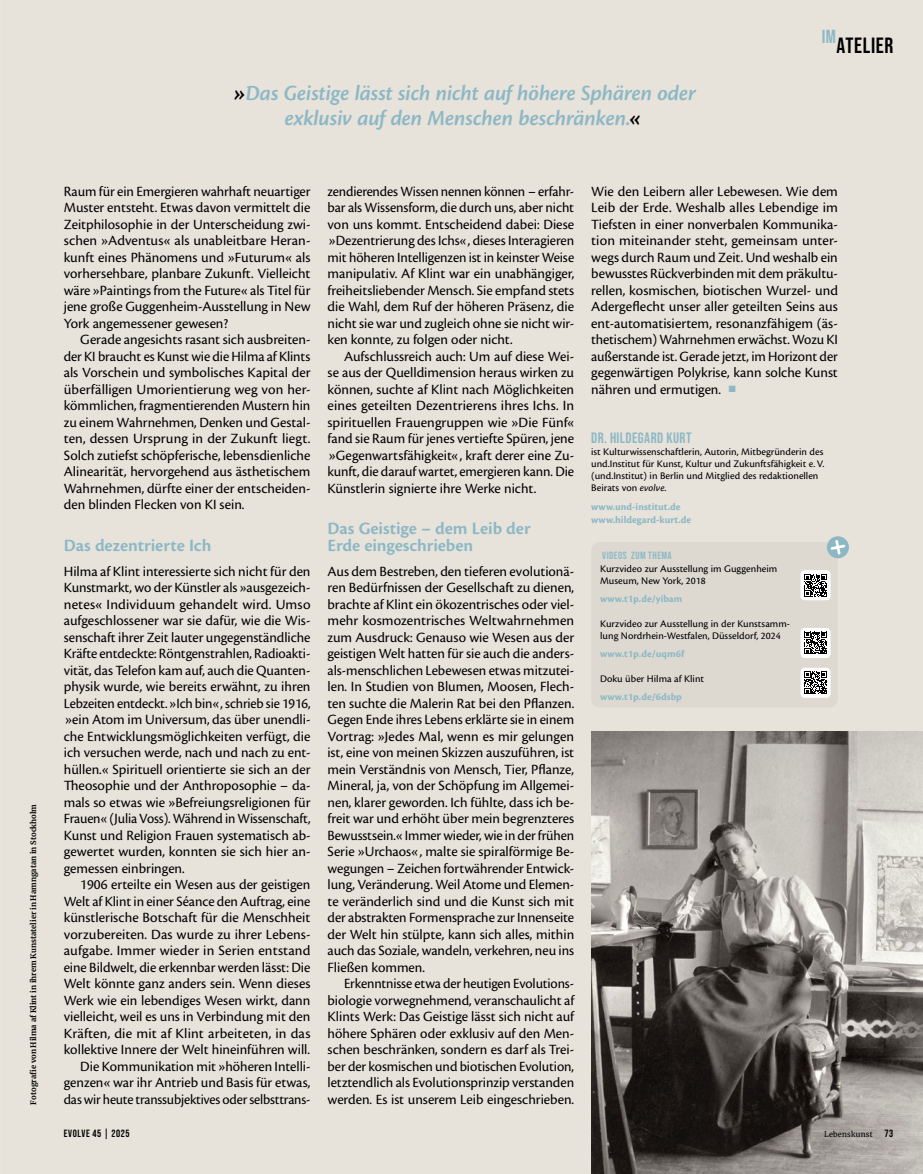
<style>
.page{position:relative;width:923px;height:1174px;background:#e7e2da}
.page>*{position:absolute;margin:0;border:0;box-sizing:border-box;transform-origin:0 0}
.t1{font:22.5px/24.8px "Cronos Pro Semibold Subh It";letter-spacing:-.005em;color:#8cb8c5;text-align:center}
.t2{font:22.05px "Bebas Neue";letter-spacing:.025em;color:#000}
.t3{font:18px/16.5px "Cronos Pro Semibold Capt";letter-spacing:-.005em;color:#8cb8c5}
.t4{font:15px "Bebas Neue";letter-spacing:.03em;color:#8cb8c5}
.t5{font:14.7px/16.5px "Cronos Pro";color:#000;text-align:justify}
.t6{font:10.5px/12px "Cronos Pro Capt";color:#000}
.t7{font:700 10.5px/12.9px "Cronos Pro";letter-spacing:.005em;color:#8cb8c5}
.t8{font:10.5px "Bebas Neue";letter-spacing:.06em;color:#000}
.t9{font:10.5px "Bebas Neue";letter-spacing:.04em;color:#8cb8c5}
.t10{font:700 7.5px "Merriweather";color:#000}
.t11{font:7.5px "Merriweather";letter-spacing:.03em;color:#000}
.s1{color:#000}
.s2{font-family:"Source Serif Variable";font-size:10.5px;color:#8cb8c5}
.s3{font-family:"Cronos Pro Capt It"}
</style>
<div class="page">
<img style="left:591px;top:732px;width:332px;height:442px">
<div style="left:591px;top:542px;width:247px;height:165px;background:#ddd9d1;border-radius:9px"></div>
<svg style="left:827px;top:536px;width:22px;height:22px"></svg>
<div style="left:827px;top:536px;width:21px;height:22px;background:#8cb8c5;border-radius:50%"></div>
<svg style="left:828px;top:538px;width:19px;height:18px"></svg>
<div style="left:800px;top:570px;width:30px;height:30px;background:#fff;border-radius:4px"></div>
<svg style="left:804px;top:574px;width:23px;height:22px"></svg>
<div style="left:800px;top:628px;width:30px;height:30px;background:#fff;border-radius:4px"></div>
<svg style="left:804px;top:631px;width:23px;height:23px"></svg>
<div style="left:800px;top:667px;width:30px;height:31px;background:#fff;border-radius:4px"></div>
<svg style="left:804px;top:671px;width:23px;height:23px"></svg>
<p class="t10" style="left:28px;top:1104px;width:302px;rotate:-90deg">Fotografie von Hilma af Klint in ihrem Kunstatelier in Hamngatan in Stockholm</p>
<h1 class="t1" style="left:232px;top:81px;width:466px"><span class="s1">»</span>Das Geistige lässt sich nicht auf höhere Sphären oder exklusiv auf den Menschen beschränken.<span class="s1">«</span></h1>
<h2 class="t2" style="left:821px;top:32px;width:73px"><sup>IM</sup>ATELIER</h2>
<p class="t5" style="left:64px;top:183px;width:248px">Raum für ein Emergieren wahrhaft neuartiger Muster entsteht. Etwas davon vermittelt die Zeitphilosophie in der Unterscheidung zwi&shy;schen »Adventus« als unableitbare Heran&shy;kunft eines Phänomens und »Futurum« als vorhersehbare, planbare Zukunft. Vielleicht wäre »Paintings from the Future« als Titel für jene große Guggenheim-Ausstellung in New York angemessener gewesen?</p>
<p class="t5" style="left:64px;top:332px;width:248px;text-indent:16px">Gerade angesichts rasant sich ausbreiten&shy;der KI braucht es Kunst wie die Hilma af Klints als Vorschein und symbolisches Kapital der überfälligen Umorientierung weg von her&shy;kömmlichen, fragmentierenden Mustern hin zu einem Wahrnehmen, Denken und Gestal&shy;ten, dessen Ursprung in der Zukunft liegt.<br>Solch zutiefst schöpferische, lebensdienliche Alinearität, hervorgehend aus ästhetischem Wahrnehmen, dürfte einer der entscheiden&shy;den blinden Flecken von KI sein.</p>
<p class="t3" style="left:64px;top:537px;width:149px">Das dezentrierte Ich</p>
<p class="t5" style="left:64px;top:563px;width:248px">Hilma af Klint interessierte sich nicht für den Kunstmarkt, wo der Künstler als »ausgezeich&shy;netes« Individuum gehandelt wird. Umso aufgeschlossener war sie dafür, wie die Wis&shy;senschaft ihrer Zeit lauter ungegenständliche Kräfte entdeckte: Röntgenstrahlen, Radioakti&shy;vität, das Telefon kam auf, auch die Quanten&shy;physik wurde, wie bereits erwähnt, zu ihren Lebzeiten entdeckt. »Ich bin«, schrieb sie 1916, »ein Atom im Universum, das über unendli&shy;che Entwicklungsmöglichkeiten verfügt, die ich versuchen werde, nach und nach zu ent&shy;hüllen.« Spirituell orientierte sie sich an der Theosophie und der Anthroposophie – da&shy;mals so etwas wie »Befreiungsreligionen für Frauen« (Julia Voss). Während in Wissenschaft, Kunst und Religion Frauen systematisch ab&shy;gewertet wurden, konnten sie sich hier an&shy;gemessen einbringen.</p>
<p class="t5" style="left:64px;top:876px;width:248px;text-align:right">1906 erteilte ein Wesen aus der geistigen Welt af Klint in einer Séance den Auftrag, eine künstlerische Botschaft für die Menschheit vorzubereiten. Das wurde zu ihrer Lebens&shy;aufgabe. Immer wieder in Serien entstand eine Bildwelt, die erkennbar werden lässt: Die Welt könnte ganz anders sein. Wenn dieses Werk wie ein lebendiges Wesen wirkt, dann vielleicht, weil es uns in Verbindung mit den Kräften, die mit af Klint arbeiteten, in das kollektive Innere der Welt hineinführen will.<br>Die Kommunikation mit »höheren Intelli&shy;genzen« war ihr Antrieb und Basis für etwas, das wir heute transsubjektives oder selbsttrans-</p>
<p class="t5" style="left:327px;top:183px;width:248px">zendierendes Wissen nennen können – erfahr&shy;bar als Wissensform, die durch uns, aber nicht von uns kommt. Entscheidend dabei: Diese »Dezentrierung des Ichs«, dieses Interagieren mit höheren Intelligenzen ist in keinster Weise manipulativ. Af Klint war ein unabhängiger, freiheitsliebender Mensch. Sie empfand stets die Wahl, dem Ruf der höheren Präsenz, die nicht sie war und zugleich ohne sie nicht wir&shy;ken konnte, zu folgen oder nicht.</p>
<p class="t5" style="left:327px;top:348px;width:250px;text-indent:16px">Aufschlussreich auch: Um auf diese Wei&shy;se aus der Quelldimension heraus wirken zu können, suchte af Klint nach Möglichkeiten eines geteilten Dezentrierens ihres Ichs. In spirituellen Frauengruppen wie »Die Fünf« fand sie Raum für jenes vertiefte Spüren, jene »Gegenwartsfähigkeit«, kraft derer eine Zu&shy;kunft, die darauf wartet, emergieren kann. Die Künstlerin signierte ihre Werke nicht.</p>
<p class="t3" style="left:327px;top:520px;width:205px">Das Geistige – dem Leib der<br>Erde eingeschrieben</p>
<p class="t5" style="left:327px;top:563px;width:248px">Aus dem Bestreben, den tieferen evolutionä&shy;ren Bedürfnissen der Gesellschaft zu dienen, brachte af Klint ein ökozentrisches oder viel&shy;mehr kosmozentrisches Weltwahrnehmen zum Ausdruck: Genauso wie Wesen aus der geistigen Welt hatten für sie auch die anders&shy;als-menschlichen Lebewesen etwas mitzutei&shy;len. In Studien von Blumen, Moosen, Flech&shy;ten suchte die Malerin Rat bei den Pflanzen.<br>Gegen Ende ihres Lebens erklärte sie in einem Vortrag: »Jedes Mal, wenn es mir gelungen ist, eine von meinen Skizzen auszuführen, ist mein Verständnis von Mensch, Tier, Pflanze, Mineral, ja, von der Schöpfung im Allgemei&shy;nen, klarer geworden. Ich fühlte, dass ich be&shy;freit war und erhöht über mein begrenzteres Bewusstsein.« Immer wieder, wie in der frühen Serie »Urchaos«, malte sie spiralförmige Be&shy;wegungen – Zeichen fortwährender Entwick&shy;lung, Veränderung. Weil Atome und Elemen&shy;te veränderlich sind und die Kunst sich mit der abstrakten Formensprache zur Innenseite der Welt hin stülpte, kann sich alles, mithin auch das Soziale, wandeln, verkehren, neu ins Fließen kommen.</p>
<p class="t5" style="left:327px;top:975px;width:248px;text-indent:16px">Erkenntnisse etwa der heutigen Evolutions&shy;biologie vorwegnehmend, veranschaulicht af Klints Werk: Das Geistige lässt sich nicht auf höhere Sphären oder exklusiv auf den Men&shy;schen beschränken, sondern es darf als Trei&shy;ber der kosmischen und biotischen Evolution, letztendlich als Evolutionsprinzip verstanden werden. Es ist unserem Leib eingeschrieben.</p>
<p class="t5" style="left:591px;top:183px;width:248px">Wie den Leibern aller Lebewesen. Wie dem Leib der Erde. Weshalb alles Lebendige im Tiefsten in einer nonverbalen Kommunika&shy;tion miteinander steht, gemeinsam unter&shy;wegs durch Raum und Zeit. Und weshalb ein bewusstes Rückverbinden mit dem präkultu&shy;rellen, kosmischen, biotischen Wurzel- und Adergeflecht unser aller geteilten Seins aus ent-automatisiertem, resonanzfähigem (äs&shy;thetischem) Wahrnehmen erwächst. Wozu KI außerstande ist. Gerade jetzt, im Horizont der gegenwärtigen Polykrise, kann solche Kunst nähren und ermutigen. <span class="s2">■</span></p>
<p class="t4" style="left:591px;top:429px;width:102px">DR. HILDEGARD KURT</p>
<p class="t6" style="left:591px;top:445px;width:234px">ist Kulturwissenschaftlerin, Autorin, Mitbegründerin des und.Institut für Kunst, Kultur und Zukunftsfähigkeit e.V. (und.Institut) in Berlin und Mitglied des redaktionellen Beirats von <span class="s3">evolve</span>.</p>
<p class="t7" style="left:591px;top:500px;width:101px">www.und-institut.de www.hildegard-kurt.de</p>
<p class="t9" style="left:602px;top:549px;width:71px">VIDEOS ZUM THEMA</p>
<p class="t6" style="left:600px;top:563px;width:179px">Kurzvideo zur Ausstellung im Guggenheim<br>Museum, New York, 2018</p>
<p class="t7" style="left:600px;top:593px;width:84px">www.t1p.de/yibam</p>
<p class="t6" style="left:600px;top:618px;width:191px">Kurzvideo zur Ausstellung in der Kunstsamm&shy;lung Nordrhein-Westfalen, Düsseldorf, 2024</p>
<p class="t7" style="left:600px;top:648px;width:85px">www.t1p.de/uqm6f</p>
<p class="t6" style="left:600px;top:673px;width:105px">Doku über Hilma af Klint</p>
<p class="t7" style="left:600px;top:690px;width:83px">www.t1p.de/6dsbp</p>
<p class="t8" style="left:64px;top:1127px;width:67px">EVOLVE 45 | 2025</p>
<p class="t8" style="left:884px;top:1127px;width:10px">73</p>
<p class="t11" style="left:824px;top:1128px;width:50px">Lebenskunst</p>
</div>
